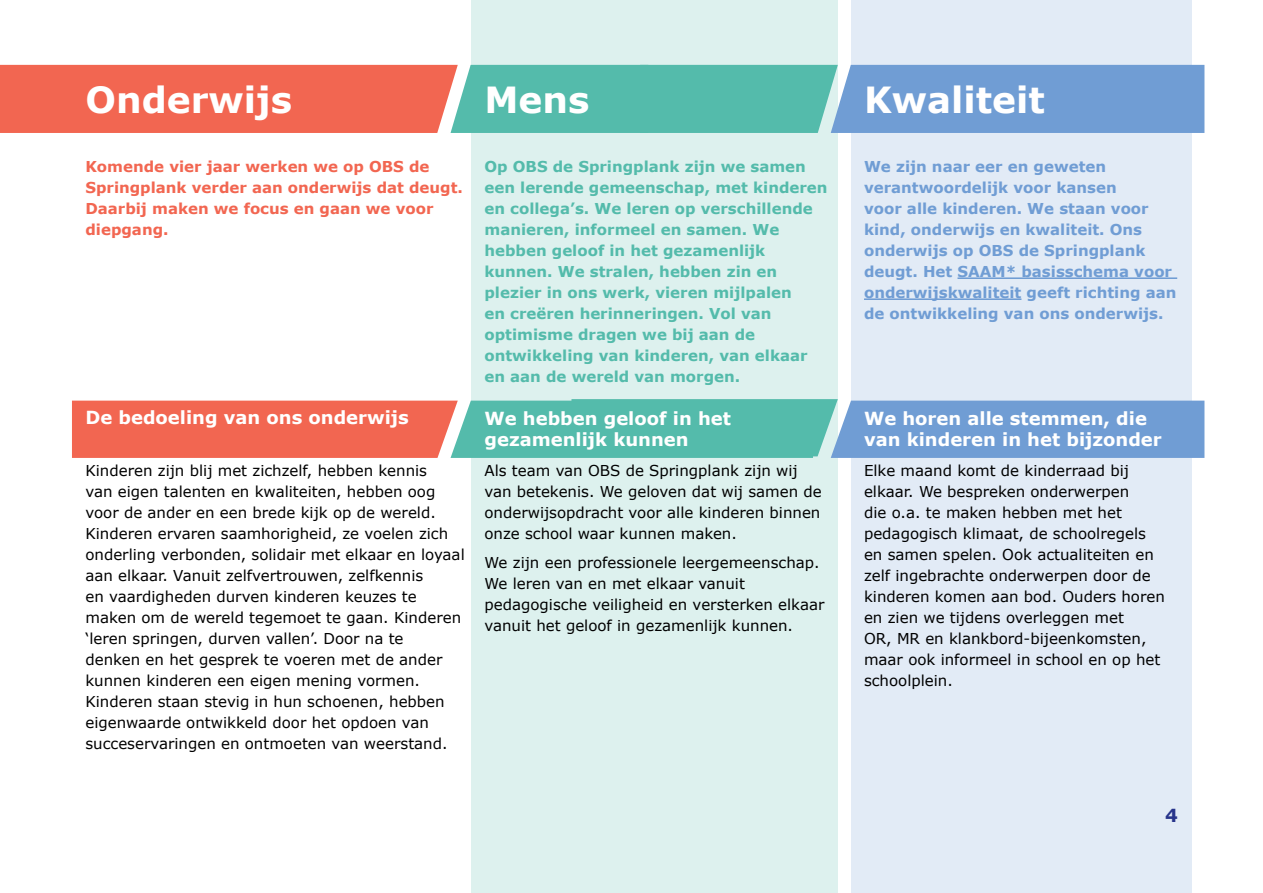
<style>
.page{position:relative;width:1263px;height:893px;background:#fff}
.page>*{position:absolute;margin:0;border:0;box-sizing:border-box;transform-origin:0 0}
.t1{font:700 36px "Verdana";color:#fff}
.t2{font:700 18px/21.6px "Verdana";color:#fff}
.t3{font:700 18px "Verdana";color:#27348b}
.t4{font:15px/21px "Verdana";color:#000}
.t5{font:700 15px/21px "Verdana";color:#54bbab}
.t6{font:700 15px/21px "Verdana";color:#709dd4}
.t7{font:700 15px/21px "Verdana";color:#f26651}
</style>
<div class="page">
<div style="left:471px;top:0;width:367px;height:893px;background:#ddf1ee"></div>
<div style="left:851px;top:0;width:340px;height:893px;background:#e2ebf6"></div>
<svg style="left:0;top:65px;width:1204px;height:68px;background:#9a9397"></svg>
<svg style="left:72px;top:399px;width:1132px;height:59px;background:#96989e"></svg>
<hr style="left:957px;top:277px;width:220px;height:2px;background:#709dd4">
<hr style="left:864px;top:298px;width:157px;height:2px;background:#709dd4">
<p class="t1" style="left:85px;top:76px;width:208px">Onderwijs</p>
<p class="t7" style="left:85px;top:156px;width:379px">Komende vier jaar werken we op OBS de<br>Springplank verder aan onderwijs dat deugt.<br>Daarbij maken we focus en gaan we voor diepgang.</p>
<p class="t2" style="left:85px;top:407px;width:325px">De bedoeling van ons onderwijs</p>
<p class="t4" style="left:85px;top:460px;width:381px">Kinderen zijn blij met zichzelf, hebben kennis<br>van eigen talenten en kwaliteiten, hebben oog voor de ander en een brede kijk op de wereld.<br>Kinderen ervaren saamhorigheid, ze voelen zich onderling verbonden, solidair met elkaar en loyaal aan elkaar. Vanuit zelfvertrouwen, zelfkennis<br>en vaardigheden durven kinderen keuzes te maken om de wereld tegemoet te gaan. Kinderen ‘leren springen, durven vallen’. Door na te<br>denken en het gesprek te voeren met de ander kunnen kinderen een eigen mening vormen.<br>Kinderen staan stevig in hun schoenen, hebben eigenwaarde ontwikkeld door het opdoen van succeservaringen en ontmoeten van weerstand.</p>
<p class="t1" style="left:484px;top:76px;width:107px">Mens</p>
<p class="t5" style="left:484px;top:156px;width:345px">Op OBS de Springplank zijn we samen een lerende gemeenschap, met kinderen en collega’s. We leren op verschillende manieren, informeel en samen. We hebben geloof in het gezamenlijk kunnen. We stralen, hebben zin en plezier in ons werk, vieren mijlpalen<br>en creëren herinneringen. Vol van optimisme dragen we bij aan de ontwikkeling van kinderen, van elkaar en aan de wereld van morgen.</p>
<p class="t2" style="left:484px;top:408px;width:248px">We hebben geloof in het gezamenlijk kunnen</p>
<p class="t4" style="left:484px;top:460px;width:339px">Als team van OBS de Springplank zijn wij van betekenis. We geloven dat wij samen de onderwijsopdracht voor alle kinderen binnen onze school waar kunnen maken.</p>
<p class="t4" style="left:484px;top:553px;width:342px">We zijn een professionele leergemeenschap.<br>We leren van en met elkaar vanuit pedagogische veiligheid en versterken elkaar vanuit het geloof in gezamenlijk kunnen.</p>
<p class="t1" style="left:864px;top:76px;width:182px">Kwaliteit</p>
<p class="t6" style="left:864px;top:156px;width:314px">We zijn naar eer en geweten verantwoordelijk voor kansen<br>voor alle kinderen. We staan voor kind, onderwijs en kwaliteit. Ons onderwijs op OBS de Springplank deugt. Het SAAM* basisschema voor onderwijskwaliteit geeft richting aan de ontwikkeling van ons onderwijs.</p>
<p class="t2" style="left:864px;top:408px;width:299px">We horen alle stemmen, die van kinderen in het bijzonder</p>
<p class="t4" style="left:864px;top:460px;width:302px">Elke maand komt de kinderraad bij elkaar. We bespreken onderwerpen<br>die o.a. te maken hebben met het pedagogisch klimaat, de schoolregels en samen spelen. Ook actualiteiten en zelf ingebrachte onderwerpen door de kinderen komen aan bod. Ouders horen en zien we tijdens overleggen met<br>OR, MR en klankbord-bijeenkomsten, maar ook informeel in school en op het schoolplein.</p>
<p class="t3" style="left:1165px;top:803px;width:14px">4</p>
</div>
